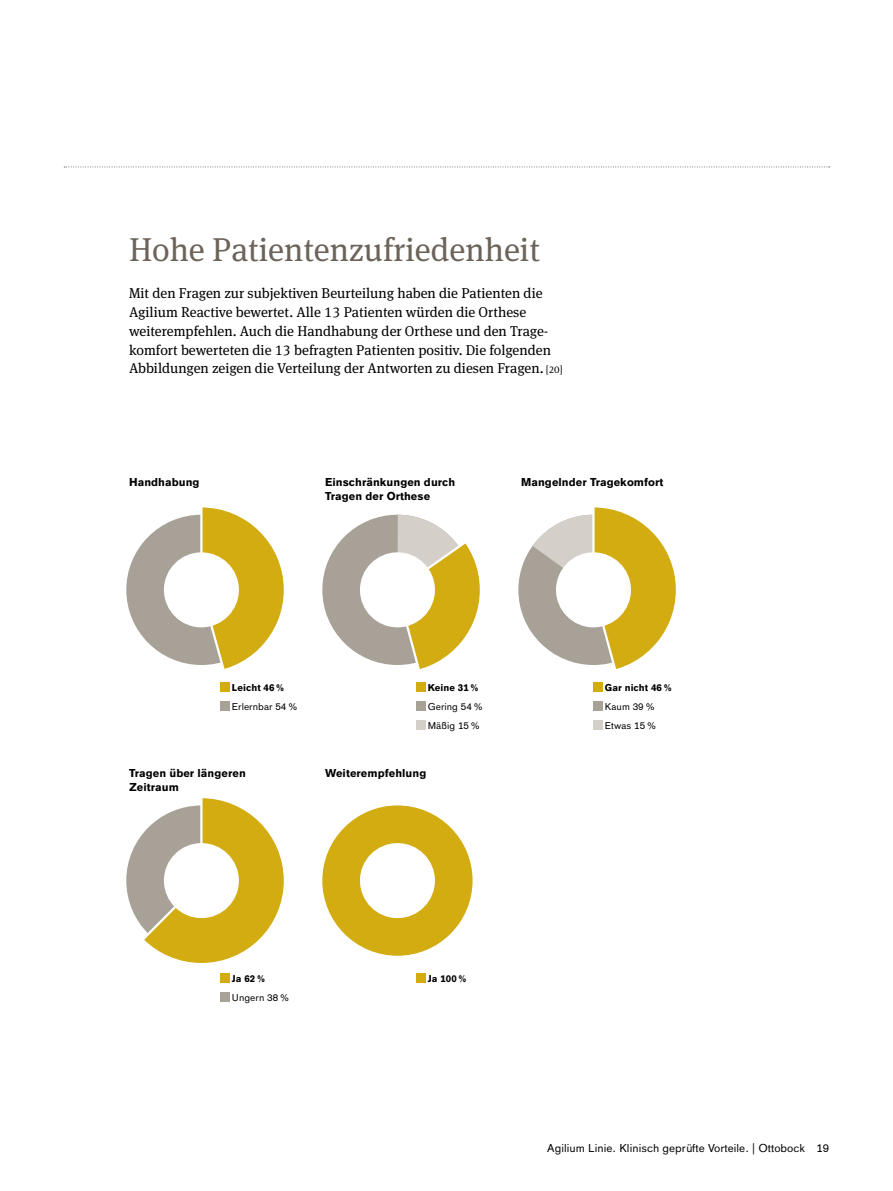
<style>
.page{position:relative;width:893px;height:1191px;background:#fff}
.page>*{position:absolute;margin:0;border:0;box-sizing:border-box;transform-origin:0 0}
.t1{font:33px "OBO Serif";color:#6c645a}
.t2{font:14.25px/18.8px "OBO Serif";color:#000}
.t3{font:700 11.25px/14.2px "OBO Sans";letter-spacing:.005em;color:#000}
.t4{font:11.25px "OBO Sans";letter-spacing:.005em;color:#000}
.t5{font:9.75px/18.8px "OBO Sans";letter-spacing:.005em;color:#000}
.t6{font:700 9.75px "OBO Sans";letter-spacing:.005em;color:#000}
.s1{font-size:9.75px}
</style>
<div class="page">
<svg style="left:64px;top:167px;width:766px;height:1px"></svg>
<div style="left:416px;top:973px;width:10px;height:10px;background:#d2ac11"></div>
<div style="left:322px;top:805px;width:151px;height:150px;background:#d2ac11;border-radius:50%"></div>
<div style="left:360px;top:843px;width:75px;height:75px;background:#fff;border-radius:50%"></div>
<div style="left:220px;top:973px;width:10px;height:10px;background:#d2ac11"></div>
<div style="left:220px;top:992px;width:9px;height:9px;background:#a8a198"></div>
<svg style="left:126px;top:798px;width:158px;height:165px"></svg>
<div style="left:164px;top:843px;width:75px;height:75px;background:#fff;border-radius:50%"></div>
<div style="left:593px;top:683px;width:10px;height:9px;background:#d2ac11"></div>
<div style="left:593px;top:701px;width:10px;height:10px;background:#a8a198"></div>
<div style="left:593px;top:720px;width:10px;height:9px;background:#d4d0c9"></div>
<svg style="left:518px;top:507px;width:158px;height:162px"></svg>
<div style="left:556px;top:552px;width:75px;height:75px;background:#fff;border-radius:50%"></div>
<div style="left:416px;top:683px;width:10px;height:9px;background:#d2ac11"></div>
<div style="left:416px;top:701px;width:10px;height:10px;background:#a8a198"></div>
<div style="left:416px;top:720px;width:10px;height:9px;background:#d4d0c9"></div>
<div style="left:322px;top:515px;width:151px;height:150px;background:#a8a198;border-radius:50%"></div>
<svg style="left:394px;top:514px;width:86px;height:155px"></svg>
<div style="left:360px;top:552px;width:75px;height:75px;background:#fff;border-radius:50%"></div>
<div style="left:220px;top:683px;width:10px;height:9px;background:#d2ac11"></div>
<div style="left:220px;top:701px;width:9px;height:10px;background:#a8a198"></div>
<div style="left:126px;top:515px;width:151px;height:150px;background:#a8a198;border-radius:50%"></div>
<svg style="left:199px;top:507px;width:85px;height:162px"></svg>
<div style="left:164px;top:552px;width:75px;height:75px;background:#fff;border-radius:50%"></div>
<h1 class="t1" style="left:129px;top:230px;width:412px">Hohe Patientenzufriedenheit</h1>
<p class="t2" style="left:129px;top:284px;width:435px">Mit den Fragen zur subjektiven Beurteilung haben die Patienten die Agilium Reactive bewertet. Alle 13 Patienten würden die Orthese weiterempfehlen. Auch die Handhabung der Orthese und den Trage&shy;komfort bewerteten die 13 befragten Patienten positiv. Die folgenden Abbildungen zeigen die Verteilung der Antworten zu diesen Fragen. <span class="s1">[20]</span></p>
<p class="t3" style="left:129px;top:475px;width:72px">Handhabung</p>
<p class="t3" style="left:325px;top:475px;width:132px">Einschränkungen durch<br>Tragen der Orthese</p>
<p class="t3" style="left:521px;top:475px;width:144px">Mangelnder Tragekomfort</p>
<p class="t6" style="left:232px;top:682px;width:54px">Leicht 46%</p>
<p class="t5" style="left:232px;top:697px;width:68px">Erlernbar 54%</p>
<p class="t6" style="left:428px;top:682px;width:53px">Keine 31%</p>
<p class="t5" style="left:428px;top:697px;width:57px">Gering 54%<br>Mäßig 15%</p>
<p class="t3" style="left:129px;top:765px;width:118px">Tragen über längeren<br>Zeitraum</p>
<p class="t3" style="left:325px;top:765px;width:103px">Weiterempfehlung</p>
<p class="t6" style="left:605px;top:682px;width:69px">Gar nicht 46%</p>
<p class="t5" style="left:605px;top:697px;width:53px">Kaum 39%<br>Etwas 15%</p>
<p class="t6" style="left:232px;top:973px;width:35px">Ja 62%</p>
<p class="t6" style="left:428px;top:973px;width:40px">Ja 100%</p>
<p class="t5" style="left:232px;top:988px;width:59px">Ungern 38%</p>
<p class="t4" style="left:547px;top:1141px;width:283px">Agilium Linie. Klinisch geprüfte Vorteile. | Ottobock 19</p>
</div>
